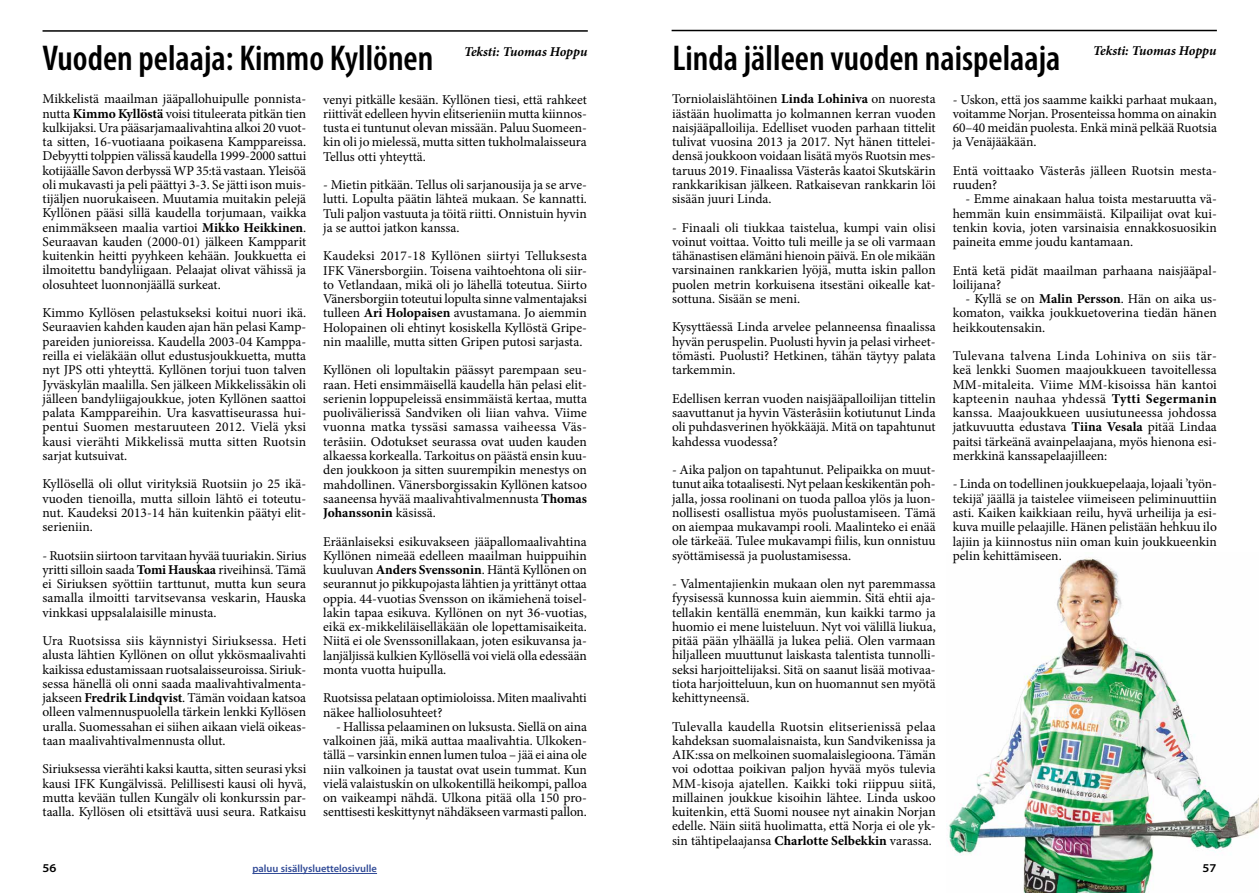
<style>
.page{position:relative;width:1259px;height:893px;background:#fff}
.page>*{position:absolute;margin:0;border:0;box-sizing:border-box;transform-origin:0 0}
.t1{font:600 condensed 36px "Myriad Pro";color:#000}
.t2{font:13.5px/14.2px "Minion Pro";color:#000;text-align:justify}
.t3{font:italic 700 13.5px "Minion Pro";letter-spacing:-.005em;color:#000}
.t4{font:600 semi-expanded 12px "Myriad Pro";color:#000}
.t5{font:600 10.5px "Myriad Pro";color:#324b97}
.s1{font-weight:700}
</style>
<div class="page">
<hr style="left:43px;top:30px;width:545px;height:2px;background:#000">
<hr style="left:671px;top:30px;width:545px;height:1px;background:#000">
<hr style="left:252px;top:873px;width:125px;height:1px;background:#324b97">
<img style="left:949px;top:557px;width:310px;height:336px">
<h1 class="t1" style="left:43px;top:38px;width:392px">Vuoden pelaaja: Kimmo Kyllönen</h1>
<p class="t2" style="left:43px;top:92px;width:265px">Mikkelistä maailman jääpallohuipulle ponnista&shy;nutta <span class="s1">Kimmo Kyllöstä</span> voisi tituleerata pitkän tien kulkijaksi. Ura pääsarjamaalivahtina alkoi 20 vuot&shy;ta sitten, 16-vuotiaana poikasena Kamppareissa.<br>Debyytti tolppien välissä kaudella 1999-2000 sattui kotijäälle Savon derbyssä WP 35:tä vastaan. Yleisöä oli mukavasti ja peli päättyi 3-3. Se jätti ison muis&shy;tijäljen nuorukaiseen. Muutamia muitakin pelejä Kyllönen pääsi sillä kaudella torjumaan, vaikka enimmäkseen maalia vartioi <span class="s1">Mikko Heikkinen</span>.<br>Seuraavan kauden (2000-01) jälkeen Kampparit kuitenkin heitti pyyhkeen kehään. Joukkuetta ei ilmoitettu bandyliigaan. Pelaajat olivat vähissä ja olosuhteet luonnonjäällä surkeat.</p>
<p class="t2" style="left:43px;top:306px;width:265px">Kimmo Kyllösen pelastukseksi koitui nuori ikä.<br>Seuraavien kahden kauden ajan hän pelasi Kamp&shy;pareiden junioreissa. Kaudella 2003-04 Kamppa&shy;reilla ei vieläkään ollut edustusjoukkuetta, mutta nyt JPS otti yhteyttä. Kyllönen torjui tuon talven Jyväskylän maalilla. Sen jälkeen Mikkelissäkin oli jälleen bandyliigajoukkue, joten Kyllönen saattoi palata Kamppareihin. Ura kasvattiseurassa hui&shy;pentui Suomen mestaruuteen 2012. Vielä yksi kausi vierähti Mikkelissä mutta sitten Ruotsin sarjat kutsuivat.</p>
<p class="t2" style="left:43px;top:477px;width:265px">Kyllösellä oli ollut virityksiä Ruotsiin jo 25 ikä&shy;vuoden tienoilla, mutta silloin lähtö ei toteutu&shy;nut. Kaudeksi 2013-14 hän kuitenkin päätyi elit&shy;serieniin.</p>
<p class="t2" style="left:43px;top:548px;width:265px">- Ruotsiin siirtoon tarvitaan hyvää tuuriakin. Sirius yritti silloin saada <span class="s1">Tomi Hauskaa</span> riveihinsä. Tämä ei Siriuksen syöttiin tarttunut, mutta kun seura samalla ilmoitti tarvitsevansa veskarin, Hauska vinkkasi uppsalalaisille minusta.</p>
<p class="t2" style="left:43px;top:634px;width:265px">Ura Ruotsissa siis käynnistyi Siriuksessa. Heti alusta lähtien Kyllönen on ollut ykkösmaalivahti kaikissa edustamissaan ruotsalaisseuroissa. Siriuk&shy;sessa hänellä oli onni saada maalivahtivalmenta&shy;jakseen <span class="s1">Fredrik Lindqvist</span>. Tämän voidaan katsoa olleen valmennuspuolella tärkein lenkki Kyllösen uralla. Suomessahan ei siihen aikaan vielä oikeas&shy;taan maalivahtivalmennusta ollut.</p>
<p class="t2" style="left:43px;top:762px;width:265px">Siriuksessa vierähti kaksi kautta, sitten seurasi yksi kausi IFK Kungälvissä. Pelillisesti kausi oli hyvä, mutta kevään tullen Kungälv oli konkurssin par&shy;taalla. Kyllösen oli etsittävä uusi seura. Ratkaisu</p>
<p class="t3" style="left:464px;top:42px;width:125px">Teksti: Tuomas Hoppu</p>
<h1 class="t1" style="left:672px;top:38px;width:389px">Linda jälleen vuoden naispelaaja</h1>
<p class="t2" style="left:672px;top:92px;width:265px">Torniolaislähtöinen <span class="s1">Linda Lohiniva</span> on nuoresta iästään huolimatta jo kolmannen kerran vuoden naisjääpalloilija. Edelliset vuoden parhaan tittelit tulivat vuosina 2013 ja 2017. Nyt hänen tittelei&shy;densä joukkoon voidaan lisätä myös Ruotsin mes&shy;taruus 2019. Finaalissa Västerås kaatoi Skutskärin rankkarikisan jälkeen. Ratkaisevan rankkarin löi sisään juuri Linda.</p>
<p class="t2" style="left:672px;top:220px;width:265px">- Finaali oli tiukkaa taistelua, kumpi vain olisi voinut voittaa. Voitto tuli meille ja se oli varmaan tähänastisen elämäni hienoin päivä. En ole mikään varsinainen rankkarien lyöjä, mutta iskin pallon puolen metrin korkuisena itsestäni oikealle kat&shy;sottuna. Sisään se meni.</p>
<p class="t2" style="left:672px;top:320px;width:265px">Kysyttäessä Linda arvelee pelanneensa finaalissa hyvän peruspelin. Puolusti hyvin ja pelasi virheet&shy;tömästi. Puolusti? Hetkinen, tähän täytyy palata tarkemmin.</p>
<p class="t2" style="left:672px;top:391px;width:265px">Edellisen kerran vuoden naisjääpalloilijan tittelin saavuttanut ja hyvin Västeråsiin kotiutunut Linda oli puhdasverinen hyökkääjä. Mitä on tapahtunut kahdessa vuodessa?</p>
<p class="t2" style="left:672px;top:463px;width:265px">- Aika paljon on tapahtunut. Pelipaikka on muut&shy;tunut aika totaalisesti. Nyt pelaan keskikentän poh&shy;jalla, jossa roolinani on tuoda palloa ylös ja luon&shy;nollisesti osallistua myös puolustamiseen. Tämä on aiempaa mukavampi rooli. Maalinteko ei enää ole tärkeää. Tulee mukavampi fiilis, kun onnistuu syöttämisessä ja puolustamisessa.</p>
<p class="t2" style="left:672px;top:577px;width:265px">- Valmentajienkin mukaan olen nyt paremmassa fyysisessä kunnossa kuin aiemmin. Sitä ehtii aja&shy;tellakin kentällä enemmän, kun kaikki tarmo ja huomio ei mene luisteluun. Nyt voi välillä liukua, pitää pään ylhäällä ja lukea peliä. Olen varmaan hiljalleen muuttunut laiskasta talentista tunnolli&shy;seksi harjoittelijaksi. Sitä on saanut lisää motivaa&shy;tiota harjoitteluun, kun on huomannut sen myötä kehittyneensä.</p>
<p class="t2" style="left:672px;top:719px;width:265px">Tulevalla kaudella Ruotsin elitserienissä pelaa kahdeksan suomalaisnaista, kun Sandvikenissa ja AIK:ssa on melkoinen suomalaislegioona. Tämän voi odottaa poikivan paljon hyvää myös tulevia MM-kisoja ajatellen. Kaikki toki riippuu siitä, millainen joukkue kisoihin lähtee. Linda uskoo kuitenkin, että Suomi nousee nyt ainakin Norjan edelle. Näin siitä huolimatta, että Norja ei ole yk&shy;sin tähtipelaajansa <span class="s1">Charlotte Selbekkin</span> varassa.</p>
<p class="t3" style="left:1093px;top:41px;width:125px">Teksti: Tuomas Hoppu</p>
<p class="t2" style="left:323px;top:92px;width:265px">venyi pitkälle kesään. Kyllönen tiesi, että rahkeet riittivät edelleen hyvin elitserieniin mutta kiinnos&shy;tusta ei tuntunut olevan missään. Paluu Suomeen&shy;kin oli jo mielessä, mutta sitten tukholmalaisseura Tellus otti yhteyttä.</p>
<p class="t2" style="left:323px;top:178px;width:265px">- Mietin pitkään. Tellus oli sarjanousija ja se arve&shy;lutti. Lopulta päätin lähteä mukaan. Se kannatti.<br>Tuli paljon vastuuta ja töitä riitti. Onnistuin hyvin ja se auttoi jatkon kanssa.</p>
<p class="t2" style="left:323px;top:249px;width:265px">Kaudeksi 2017-18 Kyllönen siirtyi Telluksesta IFK Vänersborgiin. Toisena vaihtoehtona oli siir&shy;to Vetlandaan, mikä oli jo lähellä toteutua. Siirto Vänersborgiin toteutui lopulta sinne valmentajaksi tulleen <span class="s1">Ari Holopaisen</span> avustamana. Jo aiemmin Holopainen oli ehtinyt kosiskella Kyllöstä Gripe&shy;nin maalille, mutta sitten Gripen putosi sarjasta.</p>
<p class="t2" style="left:323px;top:363px;width:265px">Kyllönen oli lopultakin päässyt parempaan seu&shy;raan. Heti ensimmäisellä kaudella hän pelasi elit&shy;serienin loppupeleissä ensimmäistä kertaa, mutta puolivälierissä Sandviken oli liian vahva. Viime vuonna matka tyssäsi samassa vaiheessa Väs&shy;teråsiin. Odotukset seurassa ovat uuden kauden alkaessa korkealla. Tarkoitus on päästä ensin kuu&shy;den joukkoon ja sitten suurempikin menestys on mahdollinen. Vänersborgissakin Kyllönen katsoo saaneensa hyvää maalivahtivalmennusta <span class="s1">Thomas Johanssonin</span> käsissä.</p>
<p class="t2" style="left:323px;top:534px;width:265px">Eräänlaiseksi esikuvakseen jääpallomaalivahtina Kyllönen nimeää edelleen maailman huippuihin kuuluvan <span class="s1">Anders Svenssonin</span>. Häntä Kyllönen on seurannut jo pikkupojasta lähtien ja yrittänyt ottaa oppia. 44-vuotias Svensson on ikämiehenä toisel&shy;lakin tapaa esikuva. Kyllönen on nyt 36-vuotias, eikä ex-mikkeliläiselläkään ole lopettamisaikeita.<br>Niitä ei ole Svenssonillakaan, joten esikuvansa ja&shy;lanjäljissä kulkien Kyllösellä voi vielä olla edessään monta vuotta huipulla.</p>
<p class="t2" style="left:323px;top:691px;width:265px">Ruotsissa pelataan optimioloissa. Miten maalivahti näkee halliolosuhteet?</p>
<p class="t2" style="left:323px;top:719px;width:265px;text-indent:13px">- Hallissa pelaaminen on luksusta. Siellä on aina valkoinen jää, mikä auttaa maalivahtia. Ulkoken&shy;tällä – varsinkin ennen lumen tuloa – jää ei aina ole niin valkoinen ja taustat ovat usein tummat. Kun vielä valaistuskin on ulkokentillä heikompi, palloa on vaikeampi nähdä. Ulkona pitää olla 150 pro&shy;senttisesti keskittynyt nähdäkseen varmasti pallon.</p>
<p class="t2" style="left:952px;top:92px;width:266px">- Uskon, että jos saamme kaikki parhaat mukaan, voitamme Norjan. Prosenteissa homma on ainakin 60–40 meidän puolesta. Enkä minä pelkää Ruotsia ja Venäjääkään.</p>
<p class="t2" style="left:952px;top:163px;width:266px">Entä voittaako Västerås jälleen Ruotsin mesta&shy;ruuden?</p>
<p class="t2" style="left:952px;top:192px;width:266px;text-indent:13px">- Emme ainakaan halua toista mestaruutta vä&shy;hemmän kuin ensimmäistä. Kilpailijat ovat kui&shy;tenkin kovia, joten varsinaisia ennakkosuosikin paineita emme joudu kantamaan.</p>
<p class="t2" style="left:952px;top:263px;width:265px">Entä ketä pidät maailman parhaana naisjääpal&shy;loilijana?</p>
<p class="t2" style="left:952px;top:292px;width:266px;text-indent:13px">- Kyllä se on <span class="s1">Malin Persson</span>. Hän on aika us&shy;komaton, vaikka joukkuetoverina tiedän hänen heikkoutensakin.</p>
<p class="t2" style="left:952px;top:349px;width:266px">Tulevana talvena Linda Lohiniva on siis tär&shy;keä lenkki Suomen maajoukkueen tavoitellessa MM-mitaleita. Viime MM-kisoissa hän kantoi kapteenin nauhaa yhdessä <span class="s1">Tytti Segermanin </span>kanssa. Maajoukkueen uusiutuneessa johdossa jatkuvuutta edustava <span class="s1">Tiina Vesala</span> pitää Lindaa paitsi tärkeänä avainpelaajana, myös hienona esi&shy;merkkinä kanssapelaajilleen:</p>
<p class="t2" style="left:952px;top:477px;width:266px">- Linda on todellinen joukkuepelaaja, lojaali ’työn&shy;tekijä’ jäällä ja taistelee viimeiseen peliminuuttiin asti. Kaiken kaikkiaan reilu, hyvä urheilija ja esi&shy;kuva muille pelaajille. Hänen pelistään hehkuu ilo lajiin ja kiinnostus niin oman kuin joukkueenkin pelin kehittämiseen.</p>
<p class="t4" style="left:43px;top:861px;width:15px">56</p>
<p class="t5" style="left:252px;top:862px;width:126px">paluu sisällysluettelosivulle</p>
<p class="t4" style="left:1202px;top:861px;width:15px">57</p>
</div>
